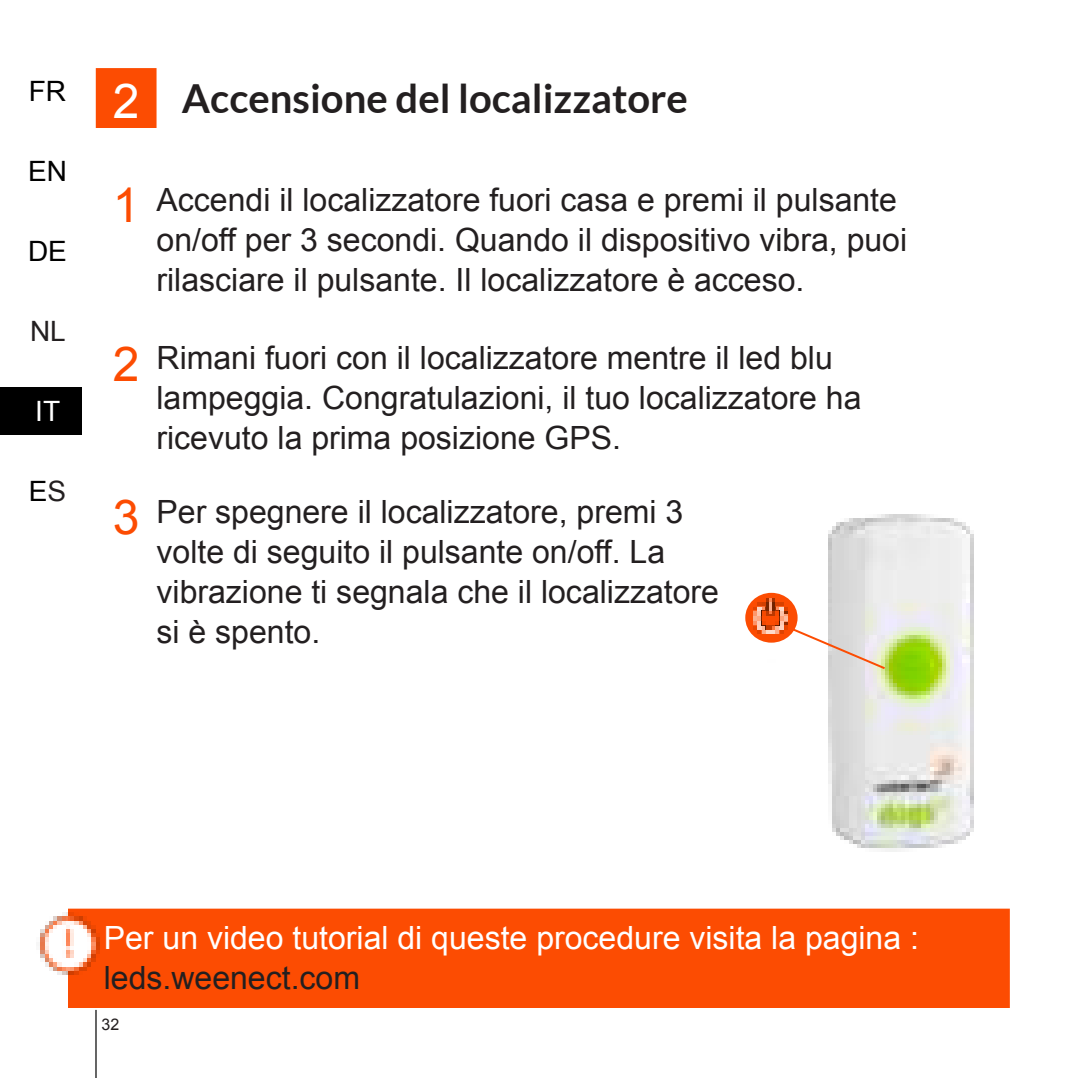
<style>
.page{position:relative;width:1078px;height:1078px;background:#fff}
.page>*{position:absolute;margin:0;border:0;box-sizing:border-box;transform-origin:0 0}
.t1{font:48px "Arial";color:#fc4c02}
.t2{font:48px "Arial";color:#fff}
.t3{font:700 40px "Lato";color:#231f20}
.t4{font:32px/40px "Arial";color:#231f20}
.t5{font:32px "Arial";color:#fff}
.t6{font:28px "Arial";color:#000}
.t7{font:28px "Arial";color:#231f20}
.t8{font:28px "Arial";color:#fff}
.t9{font:16px "Arial";color:#231f20}
.s1{color:#231f20}
.s2{font-size:48px;color:#fc4c02}
</style>
<div class="page">
<div style="left:0;top:387px;width:81px;height:48px;background:#000"></div>
<hr style="left:95px;top:1009px;width:2px;height:68px;background:#000">
<div style="left:98px;top:70px;width:56px;height:57px;background:#fc4c02"></div>
<div style="left:96px;top:68px;width:60px;height:59px;border:4px solid #fc4c02"></div>
<div style="left:70px;top:910px;width:937px;height:97px;background:#fc4c02"></div>
<div style="left:68px;top:908px;width:941px;height:99px;border:4px solid #fc4c02"></div>
<img style="left:745px;top:514px;width:229px;height:338px">
<svg style="left:787px;top:625px;width:100px;height:45px"></svg>
<div style="left:747px;top:594px;width:48px;height:46px;background:#fc4c02;border-radius:50%"></div>
<div style="left:745px;top:592px;width:52px;height:50px;border:4px solid #fc4c02;border-radius:50%"></div>
<img style="left:40px;top:908px;width:64px;height:68px">
<img style="left:753px;top:598px;width:34px;height:35px">
<p class="t6" style="left:29px;top:81px;width:39px">FR</p>
<p class="t6" style="left:28px;top:161px;width:40px">EN</p>
<p class="t6" style="left:28px;top:241px;width:40px">DE</p>
<p class="t7" style="left:30px;top:321px;width:37px">NL</p>
<p class="t8" style="left:35px;top:401px;width:26px">IT</p>
<p class="t6" style="left:29px;top:481px;width:39px">E<span class="s1">S</span></p>
<h1 class="t2" style="left:113px;top:83px;width:28px">2</h1>
<p class="t3" style="left:182px;top:82px;width:507px">Accensione del localizzatore</p>
<h1 class="t1" style="left:113px;top:187px;width:28px">1</h1>
<p class="t4" style="left:156px;top:180px;width:752px">Accendi il localizzatore fuori casa e premi il pulsante on/off per 3 secondi. Quando il dispositivo vibra, puoi rilasciare il pulsante. Il localizzatore è acceso.</p>
<p class="t4" style="left:156px;top:338px;width:706px;text-indent:-44px"><span class="s2">2</span> Rimani fuori con il localizzatore mentre il led blu lampeggia. Congratulazioni, il tuo localizzatore ha ricevuto la prima posizione GPS.</p>
<p class="t4" style="left:156px;top:494px;width:564px;text-indent:-44px"><span class="s2">3</span> Per spegnere il localizzatore, premi 3 volte di seguito il pulsante on/off. La vibrazione ti segnala che il localizzatore si è spento.</p>
<p class="t5" style="left:104px;top:925px;width:816px">Per un video tutorial di queste procedure visita la pagina :</p>
<p class="t4" style="left:104px;top:960px;width:258px">leds.weenect.com</p>
<p class="t9" style="left:101px;top:1018px;width:19px">32</p>
</div>
